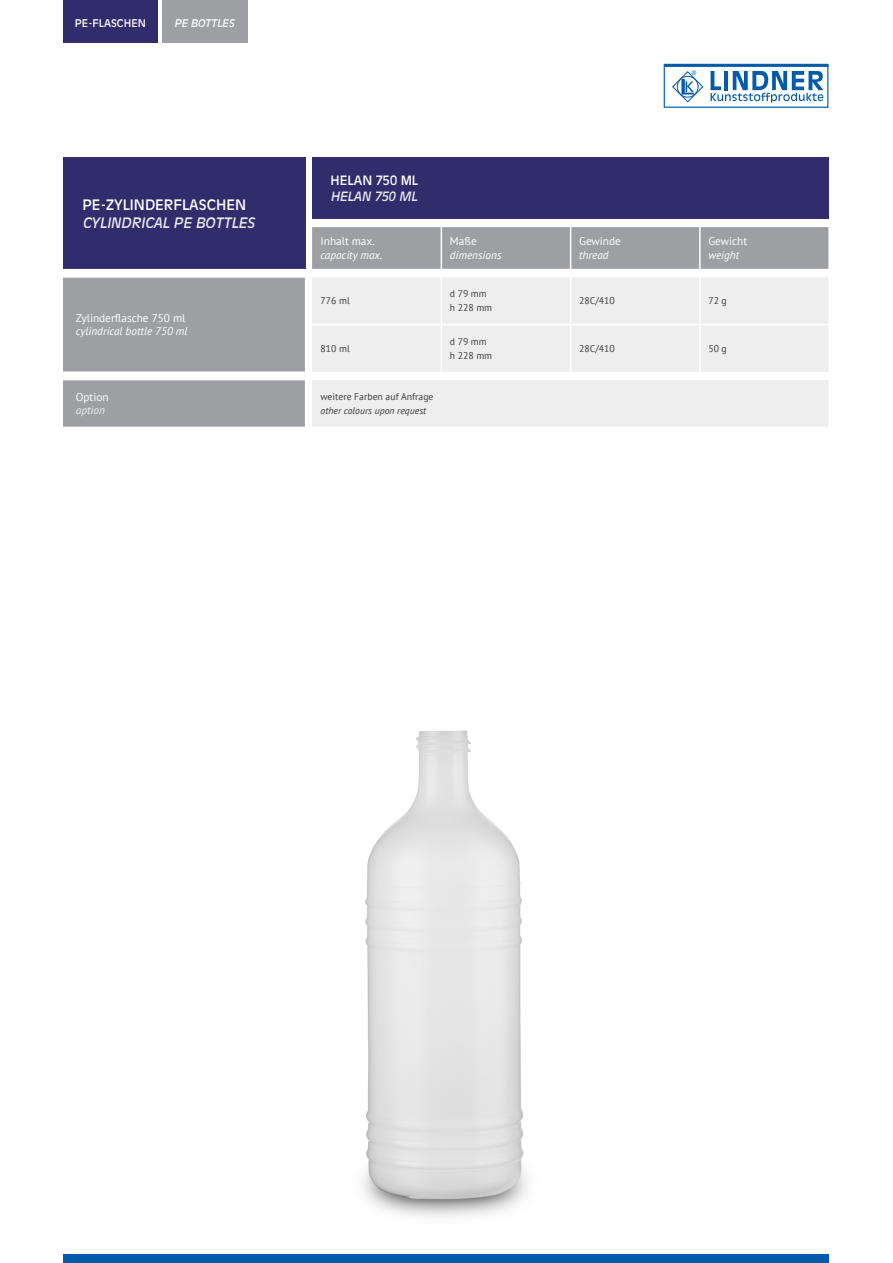
<style>
.page{position:relative;width:893px;height:1263px;background:#fff}
.page>*{position:absolute;margin:0;border:0;box-sizing:border-box;transform-origin:0 0}
.t1{font:italic 14.25px "Antique Olive CE";color:#fff}
.t2{font:14.25px "Antique Olive CE";color:#fff}
.t3{font:12.75px "Antique Olive CE";color:#fff}
.t4{font:italic 12.75px "Antique Olive CE";color:#fff}
.t5{font:italic 11.25px "PT Sans";color:#fff}
.t6{font:11.25px "PT Sans";color:#fff}
.t7{font:italic 11.25px "PT Sans";color:#eeeeef}
.t8{font:10.5px "Antique Olive CE";color:#fff}
.t9{font:italic 10.5px "Antique Olive CE";color:#fff}
.t10{font:9.75px/13.5px "PT Sans";color:#3e3e3f}
.t11{font:italic 9.75px "PT Sans";color:#3e3e3f}
.t12{font:6px "Arial";color:#015aaa}
</style>
<div class="page">
<div style="left:63px;top:1254px;width:765px;height:9px;background:#015aaa"></div>
<div style="left:664px;top:64px;width:164px;height:44px;border:1px solid #015aaa"></div>
<hr style="left:664px;top:65px;width:164px;height:2px;background:#015aaa">
<svg style="left:711px;top:71px;width:112px;height:32px"></svg>
<svg style="left:672px;top:71px;width:32px;height:32px"></svg>
<div style="left:677px;top:76px;width:22px;height:22px;border:1px solid #015aaa;border-radius:50%"></div>
<div style="left:162px;top:0;width:85px;height:43px;background:#9d9fa2"></div>
<div style="left:63px;top:0;width:95px;height:43px;background:#312c6c"></div>
<div style="left:312px;top:157px;width:516px;height:62px;background:#312c6c"></div>
<div style="left:63px;top:157px;width:242px;height:112px;background:#312c6c"></div>
<img style="left:363px;top:730px;width:165px;height:487px">
<svg style="left:63px;top:226px;width:765px;height:43px;fill:#9d9fa2"></svg>
<svg style="left:63px;top:277px;width:242px;height:150px;background:#a3a5a8"></svg>
<div style="left:312px;top:278px;width:516px;height:149px;background:#eeeeef"></div>
<hr style="left:441px;top:227px;width:1px;height:42px;background:#fff">
<hr style="left:570px;top:227px;width:1px;height:42px;background:#fff">
<hr style="left:699px;top:227px;width:2px;height:42px;background:#fff">
<hr style="left:441px;top:277px;width:1px;height:47px;background:#fff">
<hr style="left:570px;top:277px;width:1px;height:47px;background:#fff">
<hr style="left:699px;top:277px;width:2px;height:47px;background:#fff">
<hr style="left:441px;top:325px;width:1px;height:47px;background:#fff">
<hr style="left:570px;top:325px;width:1px;height:47px;background:#fff">
<hr style="left:699px;top:325px;width:2px;height:47px;background:#fff">
<hr style="left:312px;top:226px;width:129px;height:1px;background:#fff">
<hr style="left:441px;top:226px;width:130px;height:1px;background:#fff">
<hr style="left:571px;top:226px;width:129px;height:1px;background:#fff">
<hr style="left:700px;top:226px;width:130px;height:1px;background:#fff">
<hr style="left:312px;top:324px;width:129px;height:1px;background:#fff">
<hr style="left:441px;top:324px;width:130px;height:1px;background:#fff">
<hr style="left:571px;top:324px;width:129px;height:1px;background:#fff">
<hr style="left:700px;top:324px;width:130px;height:1px;background:#fff">
<p class="t8" style="left:75px;top:17px;width:73px">PE-FLASCHEN</p>
<p class="t9" style="left:174px;top:17px;width:62px">PE BOTTLES</p>
<p class="t2" style="left:82px;top:197px;width:165px">PE-ZYLINDERFLASCHEN</p>
<h1 class="t1" style="left:82px;top:214px;width:174px">CYLINDRICAL PE BOTTLES</h1>
<p class="t6" style="left:76px;top:311px;width:111px">Zylinderflasche 750 ml</p>
<p class="t5" style="left:76px;top:324px;width:113px">cylindrical bottle 750 ml</p>
<p class="t6" style="left:76px;top:389px;width:34px">Option</p>
<p class="t7" style="left:76px;top:403px;width:31px">option</p>
<p class="t3" style="left:331px;top:172px;width:89px">HELAN 750 ML</p>
<h2 class="t4" style="left:331px;top:189px;width:89px">HELAN 750 ML</h2>
<p class="t6" style="left:321px;top:234px;width:56px">Inhalt max.</p>
<p class="t5" style="left:321px;top:248px;width:63px">capacity max.</p>
<p class="t6" style="left:450px;top:234px;width:28px">Maße</p>
<p class="t5" style="left:450px;top:248px;width:53px">dimensions</p>
<p class="t6" style="left:579px;top:234px;width:43px">Gewinde</p>
<p class="t5" style="left:579px;top:248px;width:31px">thread</p>
<p class="t12" style="left:692px;top:69px;width:6px">®</p>
<p class="t6" style="left:708px;top:234px;width:40px">Gewicht</p>
<p class="t5" style="left:708px;top:248px;width:32px">weight</p>
<p class="t10" style="left:321px;top:294px;width:31px">776 ml</p>
<p class="t10" style="left:450px;top:287px;width:44px">d 79 mm h 228 mm</p>
<p class="t10" style="left:579px;top:294px;width:37px">28C/410</p>
<p class="t10" style="left:708px;top:294px;width:20px">72 g</p>
<p class="t10" style="left:321px;top:341px;width:31px">810 ml</p>
<p class="t10" style="left:450px;top:335px;width:44px">d 79 mm h 228 mm</p>
<p class="t10" style="left:579px;top:341px;width:37px">28C/410</p>
<p class="t10" style="left:708px;top:341px;width:20px">50 g</p>
<p class="t10" style="left:321px;top:390px;width:114px">weitere Farben auf Anfrage</p>
<p class="t11" style="left:321px;top:404px;width:107px">other colours upon request</p>
</div>
